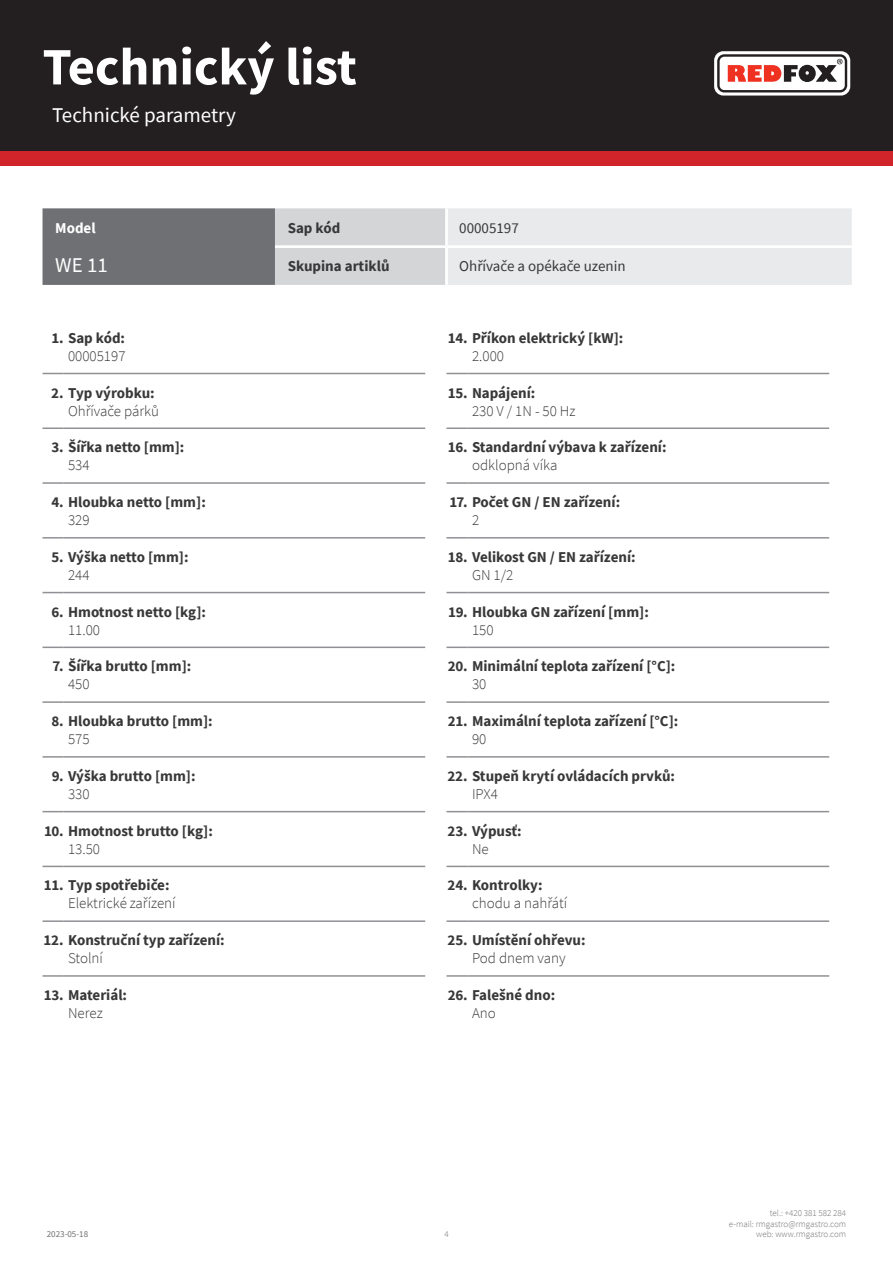
<style>
.page{position:relative;width:893px;height:1263px;background:#fff}
.page>*{position:absolute;margin:0;border:0;box-sizing:border-box;transform-origin:0 0}
.t1{font:700 52.5px "Source Sans Pro";color:#fff}
.kapitola{font:21px "Source Sans Pro";color:#fff}
.tabulka_-_headline{font:21px "Source Sans Pro";color:#fff}
.WebTechnicalNr{font:700 15px "Source Sans Pro";color:#383839}
.WebTechnicalValue{font:300 15px "Source Sans Pro";color:#383839}
.tabulka_-_text{font:15px "Source Sans Pro";color:#383839}
.tabulka_-_text-2{font:700 15px "Source Sans Pro";color:#383839}
.tabulka_-_text-3{font:700 15px "Source Sans Pro";color:#fff}
.t2{font:300 9px/10.8px "Source Sans Pro";color:#6f7073;text-align:right}
.t3{font:9px "Source Sans Pro";color:#6f7073}
</style>
<div class="page">
<div style="left:0;top:0;width:893px;height:166px;background:#d1232a"></div>
<div style="left:0;top:0;width:893px;height:151px;background:#231f20"></div>
<svg style="left:714px;top:51px;width:136px;height:45px"></svg>
<hr style="left:64px;top:373px;width:361px;height:1px;background:#8f9194">
<hr style="left:468px;top:373px;width:361px;height:1px;background:#8f9194">
<hr style="left:64px;top:427px;width:361px;height:2px;background:#8f9194">
<hr style="left:468px;top:427px;width:361px;height:2px;background:#8f9194">
<hr style="left:64px;top:482px;width:361px;height:2px;background:#8f9194">
<hr style="left:468px;top:482px;width:361px;height:2px;background:#8f9194">
<hr style="left:64px;top:537px;width:361px;height:1px;background:#8f9194">
<hr style="left:64px;top:592px;width:361px;height:1px;background:#8f9194">
<hr style="left:64px;top:647px;width:361px;height:1px;background:#8f9194">
<hr style="left:64px;top:701px;width:361px;height:2px;background:#8f9194">
<hr style="left:64px;top:756px;width:361px;height:2px;background:#8f9194">
<hr style="left:64px;top:811px;width:361px;height:1px;background:#8f9194">
<hr style="left:64px;top:866px;width:361px;height:1px;background:#8f9194">
<hr style="left:64px;top:920px;width:361px;height:2px;background:#8f9194">
<hr style="left:64px;top:975px;width:361px;height:2px;background:#8f9194">
<hr style="left:468px;top:537px;width:361px;height:1px;background:#8f9194">
<hr style="left:468px;top:592px;width:361px;height:1px;background:#8f9194">
<hr style="left:468px;top:647px;width:361px;height:1px;background:#8f9194">
<hr style="left:468px;top:701px;width:361px;height:2px;background:#8f9194">
<hr style="left:468px;top:756px;width:361px;height:2px;background:#8f9194">
<hr style="left:468px;top:811px;width:361px;height:1px;background:#8f9194">
<hr style="left:468px;top:866px;width:361px;height:1px;background:#8f9194">
<hr style="left:468px;top:920px;width:361px;height:2px;background:#8f9194">
<hr style="left:468px;top:975px;width:361px;height:2px;background:#8f9194">
<svg style="left:446px;top:537px;width:22px;height:1px"></svg>
<svg style="left:446px;top:592px;width:22px;height:1px"></svg>
<svg style="left:446px;top:647px;width:22px;height:1px"></svg>
<hr style="left:446px;top:701px;width:22px;height:2px;background:#8f9194">
<hr style="left:446px;top:756px;width:22px;height:2px;background:#8f9194">
<svg style="left:446px;top:811px;width:22px;height:1px"></svg>
<svg style="left:446px;top:866px;width:22px;height:1px"></svg>
<hr style="left:446px;top:920px;width:22px;height:2px;background:#8f9194">
<hr style="left:446px;top:975px;width:22px;height:2px;background:#8f9194">
<svg style="left:43px;top:373px;width:21px;height:1px"></svg>
<svg style="left:446px;top:373px;width:22px;height:1px"></svg>
<hr style="left:43px;top:427px;width:21px;height:2px;background:#8f9194">
<hr style="left:446px;top:427px;width:22px;height:2px;background:#8f9194">
<hr style="left:43px;top:482px;width:21px;height:2px;background:#8f9194">
<hr style="left:446px;top:482px;width:22px;height:2px;background:#8f9194">
<svg style="left:43px;top:537px;width:21px;height:1px"></svg>
<svg style="left:43px;top:592px;width:21px;height:1px"></svg>
<svg style="left:43px;top:647px;width:21px;height:1px"></svg>
<hr style="left:43px;top:701px;width:21px;height:2px;background:#8f9194">
<hr style="left:43px;top:756px;width:21px;height:2px;background:#8f9194">
<svg style="left:43px;top:811px;width:21px;height:1px"></svg>
<svg style="left:43px;top:866px;width:21px;height:1px"></svg>
<hr style="left:43px;top:920px;width:21px;height:2px;background:#8f9194">
<hr style="left:43px;top:975px;width:21px;height:2px;background:#8f9194">
<svg style="left:43px;top:208px;width:809px;height:77px;background:#c0c1c3"></svg>
<hr style="left:445px;top:208px;width:3px;height:37px;background:#fff">
<hr style="left:275px;top:245px;width:171px;height:3px;background:#fff">
<hr style="left:446px;top:245px;width:406px;height:3px;background:#fff">
<hr style="left:445px;top:248px;width:3px;height:37px;background:#fff">
<h1 class="t1" style="left:43px;top:31px;width:316px">Technický list</h1>
<p class="kapitola" style="left:52px;top:101px;width:185px">Technické parametry</p>
<p class="tabulka_-_text-3" style="left:55px;top:218px;width:42px">Model</p>
<p class="tabulka_-_text-2" style="left:288px;top:218px;width:54px">Sap kód</p>
<p class="tabulka_-_text" style="left:459px;top:219px;width:61px">00005197</p>
<p class="tabulka_-_headline" style="left:55px;top:251px;width:54px">WE 11</p>
<p class="tabulka_-_text-2" style="left:288px;top:256px;width:103px">Skupina artiklů</p>
<p class="tabulka_-_text" style="left:459px;top:257px;width:168px">Ohřívače a opékače uzenin</p>
<p class="WebTechnicalNr" style="left:51px;top:328px;width:75px">1. Sap kód:</p>
<p class="WebTechnicalValue" style="left:68px;top:347px;width:59px">00005197</p>
<p class="WebTechnicalNr" style="left:448px;top:328px;width:177px">14. Příkon elektrický [kW]:</p>
<p class="WebTechnicalValue" style="left:472px;top:347px;width:34px">2.000</p>
<p class="WebTechnicalNr" style="left:51px;top:382px;width:105px">2. Typ výrobku:</p>
<p class="WebTechnicalValue" style="left:68px;top:401px;width:92px">Ohřívače párků</p>
<p class="WebTechnicalNr" style="left:448px;top:382px;width:89px">15. Napájení:</p>
<p class="WebTechnicalValue" style="left:472px;top:401px;width:105px">230 V / 1N - 50 Hz</p>
<p class="WebTechnicalNr" style="left:52px;top:437px;width:134px">3. Šířka netto [mm]:</p>
<p class="WebTechnicalValue" style="left:68px;top:456px;width:23px">534</p>
<p class="WebTechnicalNr" style="left:448px;top:437px;width:220px">16. Standardní výbava k zařízení:</p>
<p class="WebTechnicalValue" style="left:472px;top:456px;width:87px">odklopná víka</p>
<p class="WebTechnicalNr" style="left:51px;top:492px;width:156px">4. Hloubka netto [mm]:</p>
<p class="WebTechnicalValue" style="left:68px;top:511px;width:23px">329</p>
<p class="WebTechnicalNr" style="left:450px;top:492px;width:172px">17. Počet GN / EN zařízení:</p>
<p class="WebTechnicalValue" style="left:472px;top:511px;width:9px">2</p>
<p class="WebTechnicalNr" style="left:52px;top:547px;width:139px">5. Výška netto [mm]:</p>
<p class="WebTechnicalValue" style="left:68px;top:566px;width:23px">244</p>
<p class="WebTechnicalNr" style="left:448px;top:547px;width:189px">18. Velikost GN / EN zařízení:</p>
<p class="WebTechnicalValue" style="left:472px;top:566px;width:43px">GN 1/2</p>
<p class="WebTechnicalNr" style="left:51px;top:601px;width:156px">6. Hmotnost netto [kg]:</p>
<p class="WebTechnicalValue" style="left:68px;top:620px;width:34px">11.00</p>
<p class="WebTechnicalNr" style="left:448px;top:601px;width:202px">19. Hloubka GN zařízení [mm]:</p>
<p class="WebTechnicalValue" style="left:472px;top:620px;width:23px">150</p>
<p class="WebTechnicalNr" style="left:53px;top:656px;width:140px">7. Šířka brutto [mm]:</p>
<p class="WebTechnicalValue" style="left:68px;top:675px;width:23px">450</p>
<p class="WebTechnicalNr" style="left:448px;top:656px;width:229px">20. Minimální teplota zařízení [°C]:</p>
<p class="WebTechnicalValue" style="left:472px;top:675px;width:16px">30</p>
<p class="WebTechnicalNr" style="left:51px;top:711px;width:163px">8. Hloubka brutto [mm]:</p>
<p class="WebTechnicalValue" style="left:68px;top:730px;width:23px">575</p>
<p class="WebTechnicalNr" style="left:448px;top:711px;width:232px">21. Maximální teplota zařízení [°C]:</p>
<p class="WebTechnicalValue" style="left:472px;top:730px;width:16px">90</p>
<p class="WebTechnicalNr" style="left:52px;top:766px;width:145px">9. Výška brutto [mm]:</p>
<p class="WebTechnicalValue" style="left:68px;top:785px;width:23px">330</p>
<p class="WebTechnicalNr" style="left:447px;top:766px;width:229px">22. Stupeň krytí ovládacích prvků:</p>
<p class="WebTechnicalValue" style="left:472px;top:785px;width:27px">IPX4</p>
<p class="WebTechnicalNr" style="left:44px;top:820px;width:170px">10. Hmotnost brutto [kg]:</p>
<p class="WebTechnicalValue" style="left:68px;top:839px;width:34px">13.50</p>
<p class="WebTechnicalNr" style="left:448px;top:820px;width:76px">23. Výpusť:</p>
<p class="WebTechnicalValue" style="left:472px;top:839px;width:18px">Ne</p>
<p class="WebTechnicalNr" style="left:44px;top:875px;width:127px">11. Typ spotřebiče:</p>
<p class="WebTechnicalValue" style="left:68px;top:894px;width:109px">Elektrické zařízení</p>
<p class="WebTechnicalNr" style="left:448px;top:875px;width:96px">24. Kontrolky:</p>
<p class="WebTechnicalValue" style="left:472px;top:894px;width:97px">chodu a nahřátí</p>
<p class="WebTechnicalNr" style="left:44px;top:930px;width:183px">12. Konstruční typ zařízení:</p>
<p class="WebTechnicalValue" style="left:68px;top:949px;width:37px">Stolní</p>
<p class="WebTechnicalNr" style="left:448px;top:930px;width:139px">25. Umístění ohřevu:</p>
<p class="WebTechnicalValue" style="left:472px;top:949px;width:95px">Pod dnem vany</p>
<p class="WebTechnicalNr" style="left:44px;top:985px;width:85px">13. Materiál:</p>
<p class="WebTechnicalValue" style="left:68px;top:1004px;width:36px">Nerez</p>
<p class="WebTechnicalNr" style="left:448px;top:985px;width:109px">26. Falešné dno:</p>
<p class="WebTechnicalValue" style="left:472px;top:1004px;width:25px">Ano</p>
<p class="t3" style="left:47px;top:1229px;width:43px">2023-05-18</p>
<p class="t2" style="left:444px;top:1229px;width:6px">4</p>
<p class="t2" style="left:729px;top:1207px;width:119px">tel.: +420 381 582 284<br>e-mail: rmgastro@rmgastro.com web: www.rmgastro.com</p>
</div>
